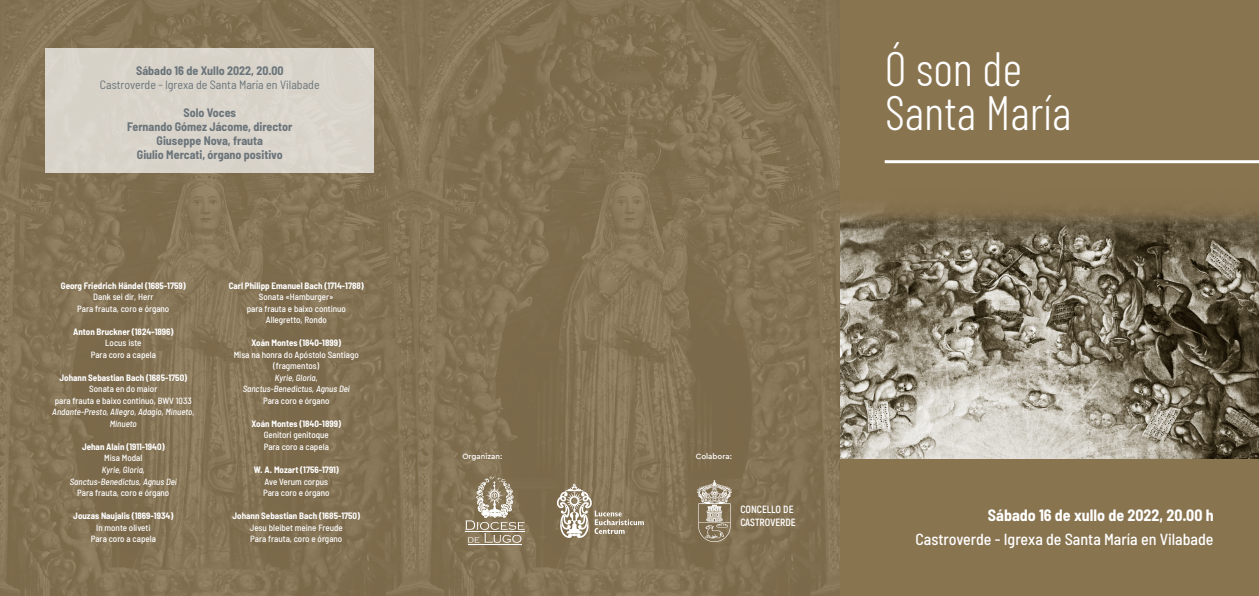
<style>
.page{position:relative;width:1259px;height:596px;background:#fff}
.page>*{position:absolute;margin:0;border:0;box-sizing:border-box;transform-origin:0 0}
.t1{font:300 48px/44px "Barlow Condensed";color:#fff}
.t2{font:500 semi-condensed 16px "Barlow";color:#fff}
.t3{font:700 semi-condensed 16px "Barlow";color:#fff}
.t4{font:700 semi-condensed 12px "Barlow";color:#6a747a}
.t5{font:semi-condensed 12px "Barlow";color:#6a747a}
.t6{font:700 10.5px "Akrobat";color:#fff}
.ydp2ea1c0dayiv805911{font:500 semi-condensed 9px/11.5px "Barlow";color:#fff;text-align:center}
.t7{font:700 semi-condensed 9px "Barlow";color:#fff}
.t8{font:italic 500 semi-condensed 9px/11.5px "Barlow";color:#fff;text-align:center}
.t9{font:500 8px "Cera Pro";color:#fff}
</style>
<div class="page">
<div style="left:839px;top:0;width:420px;height:595px;background:#897450"></div>
<img style="left:839px;top:223px;width:420px;height:235px">
<svg style="left:839px;top:180px;width:420px;height:43px"></svg>
<hr style="left:884px;top:160px;width:375px;height:3px;background:#fff">
<img style="left:0;top:0;width:420px;height:595px">
<div style="left:420px;top:0;width:419px;height:595px;background:#897450"></div>
<svg style="left:556px;top:483px;width:88px;height:54px"></svg>
<svg style="left:465px;top:476px;width:59px;height:66px"></svg>
<hr style="left:465px;top:531px;width:60px;height:1px;background:#fff">
<hr style="left:467px;top:544px;width:54px;height:1px;background:#fff">
<img style="left:696px;top:479px;width:36px;height:63px">
<div style="left:45px;top:48px;width:329px;height:125px;background:#d8d3ca"></div>
<p class="t4" style="left:136px;top:63px;width:149px">Sábado 16 de Xullo 2022, 20.00</p>
<p class="t5" style="left:100px;top:77px;width:221px">Castroverde - Igrexa de Santa María en Vilabade</p>
<p class="t4" style="left:183px;top:105px;width:54px">Solo Voces</p>
<p class="t4" style="left:127px;top:119px;width:167px">Fernando Gómez Jácome, director</p>
<p class="t4" style="left:157px;top:133px;width:108px">Giuseppe Nova, frauta</p>
<p class="t4" style="left:137px;top:147px;width:147px">Giulio Mercati, órgano positivo</p>
<p class="t7" style="left:61px;top:280px;width:126px">Georg Friedrich Händel (1685-1759)</p>
<p class="ydp2ea1c0dayiv805911" style="left:93px;top:291px;width:62px">Dank sei dir, Herr</p>
<p class="ydp2ea1c0dayiv805911" style="left:77px;top:302px;width:94px">Para frauta, coro e órgano</p>
<p class="t7" style="left:73px;top:326px;width:102px">Anton Bruckner (1824-1896)</p>
<p class="ydp2ea1c0dayiv805911" style="left:105px;top:337px;width:38px">Locus iste</p>
<p class="ydp2ea1c0dayiv805911" style="left:91px;top:348px;width:67px">Para coro a capela</p>
<p class="t7" style="left:59px;top:372px;width:129px">Johann Sebastian Bach (1685-1750)</p>
<p class="ydp2ea1c0dayiv805911" style="left:89px;top:383px;width:70px">Sonata en do maior</p>
<p class="ydp2ea1c0dayiv805911" style="left:55px;top:394px;width:139px">para frauta e baixo continuo, BWV 1033</p>
<p class="t8" style="left:52px;top:406px;width:144px">Andante-Presto, Allegro, Adagio, Minueto,<br>Minueto</p>
<p class="t7" style="left:82px;top:441px;width:84px">Jehan Alain (1911-1940)</p>
<p class="ydp2ea1c0dayiv805911" style="left:104px;top:452px;width:40px">Misa Modal</p>
<p class="t8" style="left:102px;top:463px;width:45px">Kyrie, Gloria,</p>
<p class="t8" style="left:70px;top:475px;width:109px">Sanctus-Benedictus, Agnus Dei</p>
<p class="ydp2ea1c0dayiv805911" style="left:77px;top:486px;width:94px">Para frauta, coro e órgano</p>
<p class="t7" style="left:73px;top:510px;width:102px">Jouzas Naujalis (1869-1934)</p>
<p class="ydp2ea1c0dayiv805911" style="left:96px;top:521px;width:56px">In monte oliveti</p>
<p class="ydp2ea1c0dayiv805911" style="left:91px;top:532px;width:67px">Para coro a capela</p>
<p class="t7" style="left:229px;top:280px;width:137px">Carl Philipp Emanuel Bach (1714-1788)</p>
<p class="ydp2ea1c0dayiv805911" style="left:259px;top:291px;width:76px">Sonata «Hamburger»</p>
<p class="ydp2ea1c0dayiv805911" style="left:247px;top:302px;width:101px">para frauta e baixo continuo</p>
<p class="ydp2ea1c0dayiv805911" style="left:266px;top:314px;width:62px">Allegretto, Rondo</p>
<p class="t7" style="left:251px;top:337px;width:91px">Xoán Montes (1840-1899)</p>
<p class="ydp2ea1c0dayiv805911" style="left:234px;top:348px;width:127px">Misa na honra do Apóstolo Santiago (fragmentos)</p>
<p class="t8" style="left:275px;top:371px;width:45px">Kyrie, Gloria,</p>
<p class="t8" style="left:243px;top:383px;width:109px">Sanctus-Benedictus, Agnus Dei</p>
<p class="ydp2ea1c0dayiv805911" style="left:263px;top:394px;width:68px">Para coro e órgano</p>
<p class="t7" style="left:251px;top:418px;width:91px">Xoán Montes (1840-1899)</p>
<p class="ydp2ea1c0dayiv805911" style="left:264px;top:429px;width:67px">Genitori genitoque</p>
<p class="ydp2ea1c0dayiv805911" style="left:264px;top:440px;width:67px">Para coro a capela</p>
<p class="t7" style="left:254px;top:464px;width:87px">W. A. Mozart (1756-1791)</p>
<p class="ydp2ea1c0dayiv805911" style="left:264px;top:475px;width:65px">Ave Verum corpus</p>
<p class="ydp2ea1c0dayiv805911" style="left:263px;top:486px;width:68px">Para coro e órgano</p>
<p class="t7" style="left:232px;top:510px;width:129px">Johann Sebastian Bach (1685-1750)</p>
<p class="ydp2ea1c0dayiv805911" style="left:250px;top:521px;width:95px">Jesu bleibet meine Freude</p>
<p class="ydp2ea1c0dayiv805911" style="left:250px;top:532px;width:94px">Para frauta, coro e órgano</p>
<p class="t1" style="left:884px;top:46px;width:188px">Ó son de<br>Santa María</p>
<p class="t9" style="left:462px;top:451px;width:41px">Organizan:</p>
<p class="t9" style="left:696px;top:451px;width:38px">Colabora:</p>
<p class="t6" style="left:740px;top:502px;width:55px">CONCELLO DE</p>
<p class="t6" style="left:740px;top:515px;width:57px">CASTROVERDE</p>
<p class="t3" style="left:988px;top:505px;width:227px">Sábado 16 de xullo de 2022, 20.00 h</p>
<p class="t2" style="left:915px;top:529px;width:300px">Castroverde - Igrexa de Santa María en Vilabade</p>
</div>
